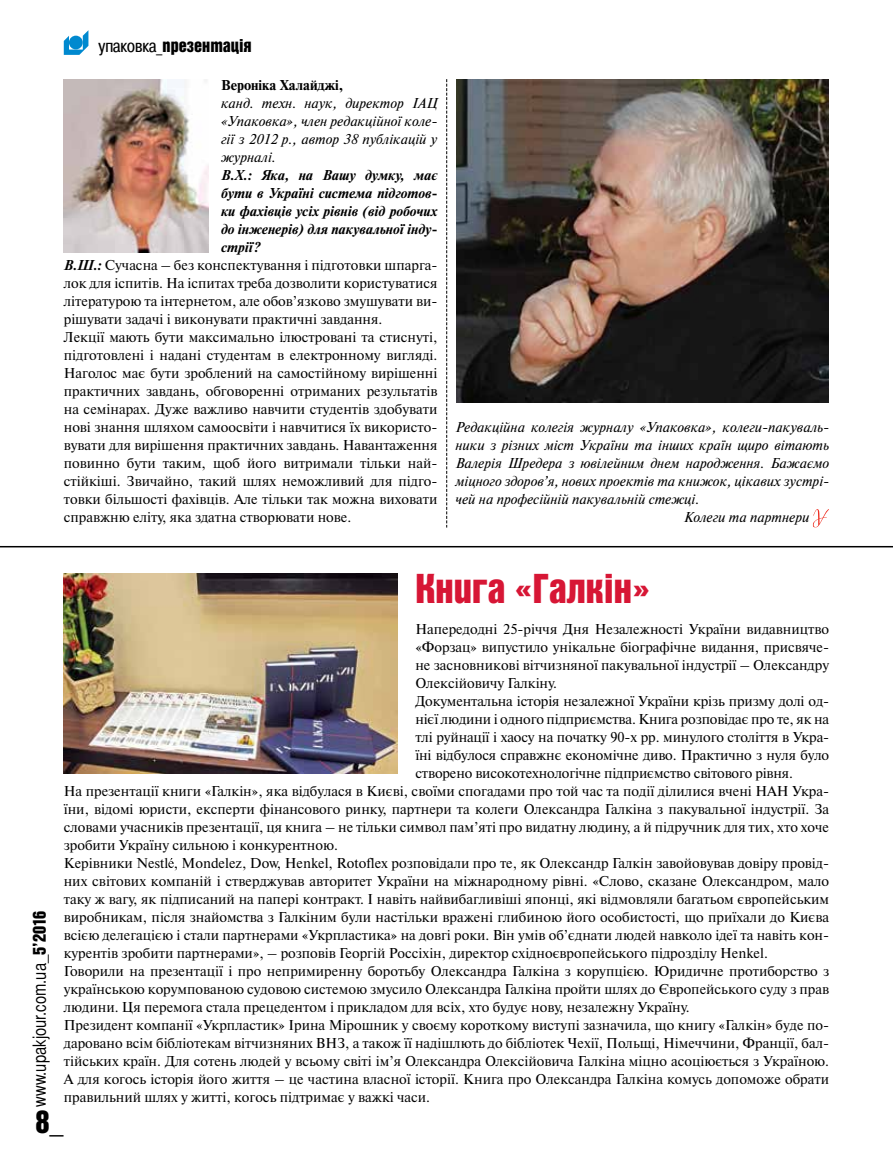
<style>
.page{position:relative;width:893px;height:1170px;background:#fff}
.page>*{position:absolute;margin:0;border:0;box-sizing:border-box;transform-origin:0 0}
.t1{font:40.5px "Bastion Kontrast Alt C";color:#d71635}
.t2{font:31.5px "Bastion Kontrast Alt C";color:#000}
.t3{font:18px "Bastion C";color:#000}
.t4{font:18px "Bastion Kontrast Alt C";color:#000}
.t5{font:14.25px "Newton C";color:#000}
.t6{font:italic 14.25px/18px "Newton C";color:#000;text-align:justify}
.t7{font:italic 700 14.25px "Newton C";color:#000}
.t8{font:700 14.25px "Newton C";color:#000}
.s1{font-family:"Pragmatica Cond C"}
.s2{font-weight:700;font-style:italic}
.s3{font-family:"Bastion Kontrast Alt C"}
</style>
<div class="page">
<svg style="left:813px;top:509px;width:16px;height:18px"></svg>
<svg style="left:64px;top:30px;width:24px;height:25px"></svg>
<svg style="left:446px;top:79px;width:1px;height:448px"></svg>
<img style="left:64px;top:79px;width:144px;height:173px">
<img style="left:457px;top:79px;width:371px;height:323px">
<svg style="left:168px;top:858px;width:6px;height:9px"></svg>
<img style="left:64px;top:573px;width:334px;height:200px">
<hr style="left:0;top:546px;width:893px;height:1px;background:#000">
<p class="t4" style="left:99px;top:36px;width:155px"><span class="s1">упаковка_</span>презентація</p>
<p class="t8" style="left:221px;top:77px;width:124px">Вероніка Халайджі,</p>
<p class="t6" style="left:221px;top:94px;width:218px">канд. техн. наук, директор ІАЦ «Упаковка», член редакційної коле&shy;гії з 2012 р., автор 38 публікацій у журналі.</p>
<p class="t7" style="left:221px;top:167px;width:218px">В.Х.: Яка, на Вашу думку, має</p>
<p class="t7" style="left:221px;top:185px;width:218px">бути в Україні система підготов-</p>
<p class="t7" style="left:221px;top:203px;width:218px">ки фахівців усіх рівнів (від робочих</p>
<p class="t7" style="left:221px;top:221px;width:218px">до інженерів) для пакувальної інду-</p>
<p class="t7" style="left:221px;top:239px;width:40px">стрії?</p>
<p class="t5" style="left:64px;top:257px;width:375px"><span class="s2">В.Ш.:</span> Сучасна – без конспектування і підготовки шпарга-</p>
<p class="t5" style="left:64px;top:275px;width:375px">лок для іспитів. На іспитах треба дозволити користуватися</p>
<p class="t5" style="left:64px;top:293px;width:375px">літературою та інтернетом, але обов’язково змушувати ви-</p>
<p class="t5" style="left:64px;top:311px;width:320px">рішувати задачі і виконувати практичні завдання.</p>
<p class="t5" style="left:64px;top:329px;width:375px">Лекції мають бути максимально ілюстровані та стиснуті,</p>
<p class="t5" style="left:64px;top:347px;width:375px">підготовлені і надані студентам в електронному вигляді.</p>
<p class="t5" style="left:64px;top:365px;width:375px">Наголос має бути зроблений на самостійному вирішенні</p>
<p class="t5" style="left:64px;top:383px;width:375px">практичних завдань, обговоренні отриманих результатів</p>
<p class="t5" style="left:64px;top:401px;width:375px">на семінарах. Дуже важливо навчити студентів здобувати</p>
<p class="t5" style="left:64px;top:419px;width:375px">нові знання шляхом самоосвіти і навчитися їх використо-</p>
<p class="t5" style="left:64px;top:437px;width:375px">вувати для вирішення практичних завдань. Навантаження</p>
<p class="t5" style="left:64px;top:455px;width:375px">повинно бути таким, щоб його витримали тільки най-</p>
<p class="t5" style="left:64px;top:473px;width:375px">стійкіші. Звичайно, такий шлях неможливий для підго-</p>
<p class="t5" style="left:64px;top:491px;width:375px">товки більшості фахівців. Але тільки так можна виховати</p>
<p class="t5" style="left:64px;top:509px;width:289px">справжню еліту, яка здатна створювати нове.</p>
<p class="t6" style="left:455px;top:418px;width:375px">Редакційна колегія журналу «Упаковка», колеги-пакуваль-</p>
<p class="t6" style="left:455px;top:436px;width:375px">ники з різних міст України та інших країн щиро вітають</p>
<p class="t6" style="left:455px;top:454px;width:375px">Валерія Шредера з ювілейним днем народження. Бажаємо</p>
<p class="t6" style="left:455px;top:472px;width:375px">міцного здоров’я, нових проектів та книжок, цікавих зустрі-</p>
<p class="t6" style="left:455px;top:490px;width:245px">чей на професійній пакувальній стежці.</p>
<p class="t6" style="left:684px;top:508px;width:127px">Колеги та партнери</p>
<p class="t3" style="left:29px;top:1106px;width:198px;rotate:-90deg">www.upakjour.com.ua_<span class="s3">5’2016</span></p>
<h1 class="t1" style="left:415px;top:568px;width:236px">Книга «Галкін»</h1>
<p class="t5" style="left:415px;top:621px;width:415px">Напередодні 25-річчя Дня Незалежності України видавництво</p>
<p class="t5" style="left:415px;top:639px;width:415px">«Форзац» випустило унікальне біографічне видання, присвяче-</p>
<p class="t5" style="left:415px;top:657px;width:415px">не засновникові вітчизняної пакувальної індустрії – Олександру</p>
<p class="t5" style="left:415px;top:675px;width:143px">Олексійовичу Галкіну.</p>
<p class="t5" style="left:415px;top:693px;width:415px">Документальна історія незалежної України крізь призму долі од-</p>
<p class="t5" style="left:415px;top:711px;width:415px">нієї людини і одного підприємства. Книга розповідає про те, як на</p>
<p class="t5" style="left:415px;top:729px;width:415px">тлі руйнації і хаосу на початку 90-х рр. минулого століття в Укра-</p>
<p class="t5" style="left:415px;top:747px;width:415px">їні відбулося справжнє економічне диво. Практично з нуля було</p>
<p class="t5" style="left:415px;top:765px;width:379px">створено високотехнологічне підприємство світового рівня.</p>
<p class="t5" style="left:64px;top:783px;width:767px">На презентації книги «Галкін», яка відбулася в Києві, своїми спогадами про той час та події ділилися вчені НАН Укра-</p>
<p class="t5" style="left:64px;top:801px;width:767px">їни, відомі юристи, експерти фінансового ринку, партнери та колеги Олександра Галкіна з пакувальної індустрії. За</p>
<p class="t5" style="left:64px;top:819px;width:767px">словами учасників презентації, ця книга – не тільки символ пам’яті про видатну людину, а й підручник для тих, хто хоче</p>
<p class="t5" style="left:64px;top:837px;width:276px">зробити Україну сильною і конкурентною.</p>
<p class="t5" style="left:64px;top:855px;width:767px">Керівники Nestl , Mondelez, Dow, Henkel, Rotoflex розповідали про те, як Олександр Галкін завойовував довіру провід-</p>
<p class="t5" style="left:64px;top:873px;width:767px">них світових компаній і стверджував авторитет України на міжнародному рівні. «Слово, сказане Олександром, мало</p>
<p class="t5" style="left:64px;top:891px;width:767px">таку ж вагу, як підписаний на папері контракт. І навіть найвибагливіші японці, які відмовляли багатьом європейським</p>
<p class="t5" style="left:64px;top:909px;width:767px">виробникам, після знайомства з Галкіним були настільки вражені глибиною його особистості, що приїхали до Києва</p>
<p class="t5" style="left:64px;top:927px;width:767px">всією делегацією і стали партнерами «Укрпластика» на довгі роки. Він умів об’єднати людей навколо ідеї та навіть кон-</p>
<p class="t5" style="left:64px;top:945px;width:706px">курентів зробити партнерами», – розповів Георгій Россіхін, директор східноєвропейського підрозділу Henkel.</p>
<p class="t5" style="left:64px;top:963px;width:767px">Говорили на презентації і про непримиренну боротьбу Олександра Галкіна з корупцією. Юридичне протиборство з</p>
<p class="t5" style="left:64px;top:981px;width:767px">українською корумпованою судовою системою змусило Олександра Галкіна пройти шлях до Європейського суду з прав</p>
<p class="t5" style="left:64px;top:999px;width:627px">людини. Ця перемога стала прецедентом і прикладом для всіх, хто будує нову, незалежну Україну.</p>
<p class="t5" style="left:64px;top:1017px;width:767px">Президент компанії «Укрпластик» Ірина Мірошник у своєму короткому виступі зазначила, що книгу «Галкін» буде по-</p>
<p class="t5" style="left:64px;top:1035px;width:767px">даровано всім бібліотекам вітчизняних ВНЗ, а також її надішлють до бібліотек Чехії, Польщі, Німеччини, Франції, бал-</p>
<p class="t5" style="left:64px;top:1053px;width:767px">тійських країн. Для сотень людей у всьому світі ім’я Олександра Олексійовича Галкіна міцно асоціюється з Україною.</p>
<p class="t5" style="left:64px;top:1071px;width:767px">А для когось історія його життя – це частина власної історії. Книга про Олександра Галкіна комусь допоможе обрати</p>
<p class="t5" style="left:64px;top:1089px;width:368px">правильний шлях у житті, когось підтримає у важкі часи.</p>
<h2 class="t2" style="left:35px;top:1105px;width:30px">8_</h2>
</div>
